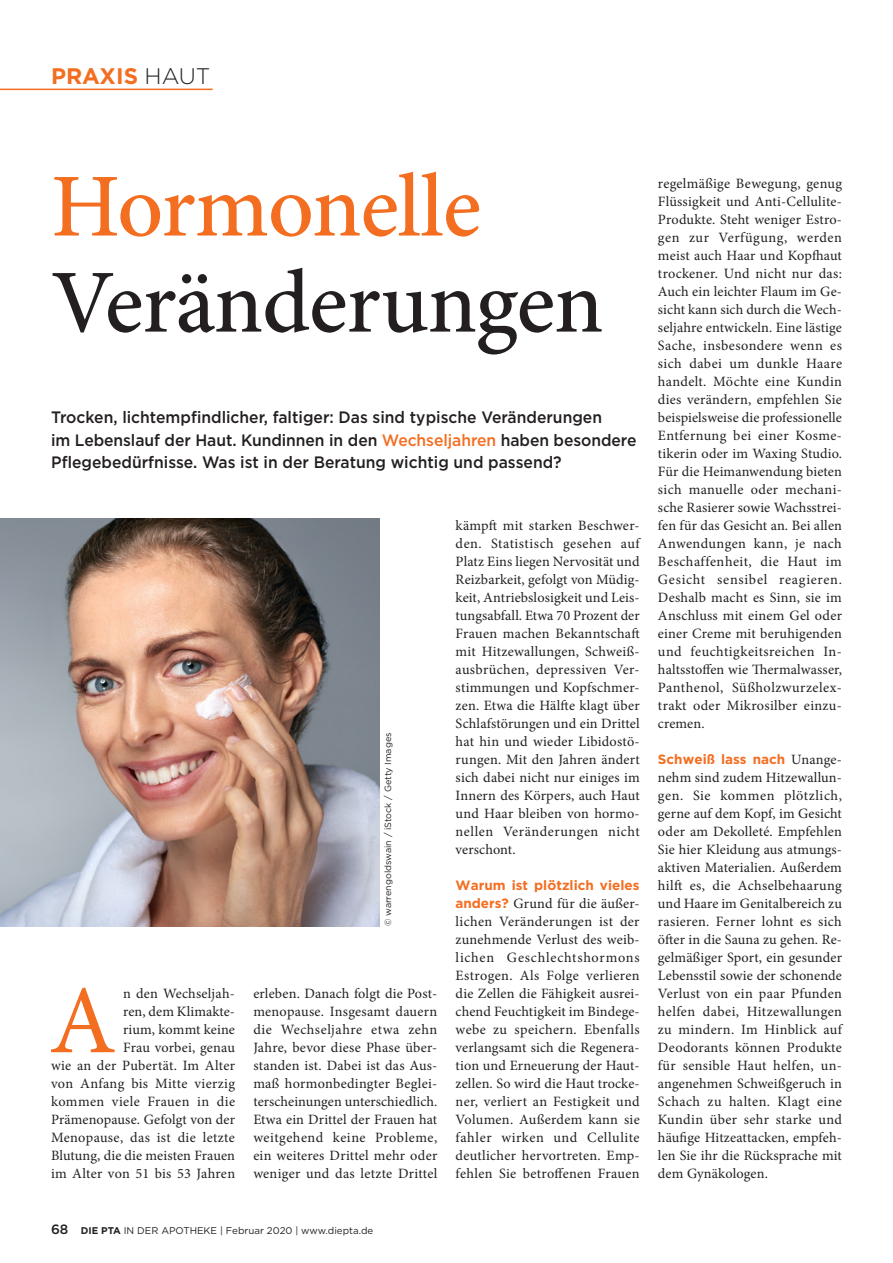
<style>
.page{position:relative;width:893px;height:1263px;background:#fff}
.page>*{position:absolute;margin:0;border:0;box-sizing:border-box;transform-origin:0 0}
.t1{font:97.35px "Minion Pro";color:#f36e21}
.t2{font:500 90px "Minion Pro";letter-spacing:-.01em;color:#231f20}
.t3{font:500 90px "Minion Pro";letter-spacing:-.015em;color:#f36e21}
.t4{font:700 22.5px "Gotham";color:#f36e21}
.t5{font:500 16.5px/22.5px "Gotham";color:#231f20;scale:.95 1}
.t6{font:14.25px/18px "Minion Pro";letter-spacing:.015em;color:#231f20;text-align:justify}
.t7{font:700 13.5px "Gotham";color:#f36e21}
.t8{font:500 13.5px "Gotham";color:#231f20}
.t9{font:9.75px "Gotham";color:#231f20}
.t10{font:9px "Gotham";color:#231f20}
.s1{font-weight:300;color:#231f20}
.s2{color:#f36e21}
.s3{font-weight:700}
.s4{font-family:"Gotham";font-weight:700;font-size:13.5px;color:#f36e21}
.s5{font-family:"Minion Pro";font-weight:400;font-size:14.25px;color:#231f20}
</style>
<div class="page">
<hr style="left:0;top:89px;width:213px;height:1px;background:#f36e21">
<img style="left:0;top:518px;width:380px;height:408px">
<h3 class="t4" style="left:51px;top:61px;width:161px">PRAXIS <span class="s1">HAUT</span></h3>
<h2 class="t3" style="left:51px;top:146px;width:432px">Hormonelle</h2>
<h2 class="t2" style="left:51px;top:242px;width:554px">Veränderungen</h2>
<p class="t5" style="left:51px;top:406px;width:618px">Trocken, lichtempfindlicher, faltiger: Das sind typische Veränderungen<br>im Lebenslauf der Haut. Kundinnen in den <span class="s2">Wechseljahren</span> haben besondere<br>Pflegebedürfnisse. Was ist in der Beratung wichtig und passend?</p>
<p class="t10" style="left:382px;top:926px;width:195px;rotate:-90deg">© warrengoldswain / iStock / Getty Images</p>
<h1 class="t1" style="left:49px;top:956px;width:69px">A</h1>
<p class="t6" style="left:51px;top:985px;width:186px;text-align:right">n den Wechseljah-<br>ren, dem Klimakte-<br>rium, kommt keine<br>Frau vorbei, genau<br>wie an der Pubertät. Im Alter von Anfang bis Mitte vierzig kommen viele Frauen in die<br>Prämenopause. Gefolgt von der<br>Menopause, das ist die letzte<br>Blutung, die die meisten Frauen im Alter von 51 bis 53 Jahren</p>
<p class="t6" style="left:253px;top:985px;width:186px">erleben. Danach folgt die Post&shy;menopause. Insgesamt dauern die Wechseljahre etwa zehn Jahre, bevor diese Phase über&shy;standen ist. Dabei ist das Aus&shy;maß hormonbedingter Beglei&shy;terscheinungen unterschiedlich.<br>Etwa ein Drittel der Frauen hat weitgehend keine Probleme, ein weiteres Drittel mehr oder weniger und das letzte Drittel</p>
<p class="t8" style="left:51px;top:1220px;width:19px">68</p>
<p class="t9" style="left:81px;top:1224px;width:294px"><span class="s3">DIE PTA</span> IN DER APOTHEKE | Februar 2020 | www.diepta.de</p>
<p class="t6" style="left:456px;top:517px;width:186px">kämpft mit starken Beschwer&shy;den. Statistisch gesehen auf Platz Eins liegen Nervosität und Reizbarkeit, gefolgt von Müdig&shy;keit, Antriebslosigkeit und Leis&shy;tungsabfall. Etwa 70 Prozent der Frauen machen Bekanntschaft mit Hitzewallungen, Schweiß&shy;ausbrüchen, depressiven Ver&shy;stimmungen und Kopfschmer&shy;zen. Etwa die Hälfte klagt über Schlafstörungen und ein Drittel hat hin und wieder Libidostö&shy;rungen. Mit den Jahren ändert sich dabei nicht nur einiges im Innern des Körpers, auch Haut und Haar bleiben von hormo&shy;nellen Veränderungen nicht verschont.</p>
<p class="t7" style="left:456px;top:876px;width:185px">Warum ist plötzlich vieles</p>
<p class="t6" style="left:456px;top:895px;width:186px"><span class="s4">anders?</span> Grund für die äußer&shy;lichen Veränderungen ist der zunehmende Verlust des weib&shy;lichen Geschlechtshormons Estrogen. Als Folge verlieren die Zellen die Fähigkeit ausrei&shy;chend Feuchtigkeit im Bindege&shy;webe zu speichern. Ebenfalls verlangsamt sich die Regenera&shy;tion und Erneuerung der Haut&shy;zellen. So wird die Haut trocke&shy;ner, verliert an Festigkeit und Volumen. Außerdem kann sie fahler wirken und Cellulite deutlicher hervortreten. Emp&shy;fehlen Sie betroffenen Frauen</p>
<p class="t6" style="left:658px;top:175px;width:186px;text-align:left">regelmäßige Bewegung, genug<br>Flüssigkeit und Anti-Cellulite-<br>Produkte. Steht weniger Estro&shy;gen zur Verfügung, werden meist auch Haar und Kopfhaut trockener. Und nicht nur das:<br>Auch ein leichter Flaum im Ge&shy;sicht kann sich durch die Wech&shy;seljahre entwickeln. Eine lästige<br>Sache, insbesondere wenn es sich dabei um dunkle Haare handelt. Möchte eine Kundin dies verändern, empfehlen Sie beispielsweise die professionelle<br>Entfernung bei einer Kosme&shy;tikerin oder im Waxing Studio.<br>Für die Heimanwendung bieten sich manuelle oder mechani&shy;sche Rasierer sowie Wachsstrei&shy;fen für das Gesicht an. Bei allen<br>Anwendungen kann, je nach<br>Beschaffenheit, die Haut im<br>Gesicht sensibel reagieren.<br>Deshalb macht es Sinn, sie im<br>Anschluss mit einem Gel oder einer Creme mit beruhigenden und feuchtigkeitsreichen In&shy;haltsstoffen wie Thermalwasser,<br>Panthenol, Süßholzwurzelex&shy;trakt oder Mikrosilber einzu&shy;cremen.</p>
<p class="t7" style="left:658px;top:750px;width:186px">Schweiß lass nach <span class="s5">Unange-</span></p>
<p class="t6" style="left:658px;top:769px;width:186px">nehm sind zudem Hitzewallun&shy;gen. Sie kommen plötzlich, gerne auf dem Kopf, im Gesicht oder am Dekolleté. Empfehlen Sie hier Kleidung aus atmungs&shy;aktiven Materialien. Außerdem hilft es, die Achselbehaarung und Haare im Genitalbereich zu rasieren. Ferner lohnt es sich öfter in die Sauna zu gehen. Re&shy;gelmäßiger Sport, ein gesunder Lebensstil sowie der schonende Verlust von ein paar Pfunden helfen dabei, Hitzewallungen zu mindern. Im Hinblick auf Deodorants können Produkte für sensible Haut helfen, un&shy;angenehmen Schweißgeruch in Schach zu halten. Klagt eine Kundin über sehr starke und häufige Hitzeattacken, empfeh&shy;len Sie ihr die Rücksprache mit dem Gynäkologen.</p>
</div>
